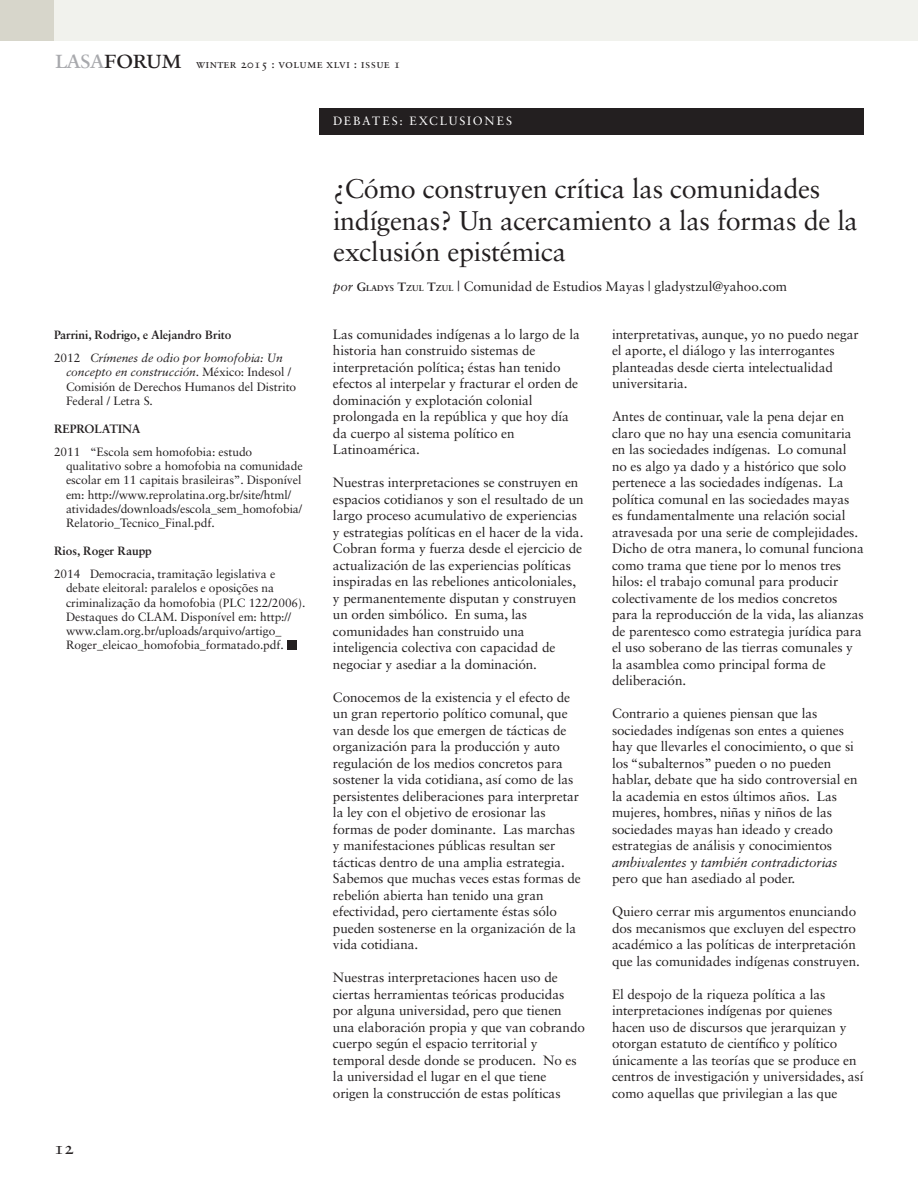
<style>
.page{position:relative;width:918px;height:1188px;background:#fff}
.page>*{position:absolute;margin:0;border:0;box-sizing:border-box;transform-origin:0 0}
.t1{font:27px/31.5px "Sabon LT Std";letter-spacing:-.01em;color:#231f20}
.t2{font:27px "Sabon Roman SC";letter-spacing:-.045em;color:#231f20}
.t3{font:18px "Sabon Roman Os F";color:#231f20}
.t4{font:13.5px/16.5px "Sabon LT Std";letter-spacing:-.005em;color:#231f20}
.t5{font:italic 13.5px "Sabon LT Std";letter-spacing:-.005em;color:#231f20}
.t6{font:12px/14.2px "Sabon LT Std";letter-spacing:-.005em;color:#231f20}
.t7{font:700 12px/23.2px "Sabon LT Std";letter-spacing:-.005em;color:#231f20}
.t8{font:12px "Sabon Roman SC";letter-spacing:.02em;color:#231f20}
.t9{font:12px "Sabon";letter-spacing:.155em;color:#fff}
.s1{color:#a8a9ad}
.s2{font-weight:400}
.s3{font-weight:400;font-style:italic}
.s4{font-style:italic}
.s5{font-family:"Sabon";font-weight:700;font-size:12px}
.s6{font-family:"Sabon";font-weight:700;font-size:8.4px}
</style>
<div class="page">
<div style="left:320px;top:108px;width:544px;height:27px;background:#231f20"></div>
<div style="left:287px;top:640px;width:9px;height:10px;background:#231f20"></div>
<div style="left:0;top:0;width:54px;height:40px;background:#d7d6cb"></div>
<div style="left:54px;top:0;width:864px;height:40px;background:#f1f2ed"></div>
<h1 class="t2" style="left:54px;top:42px;width:130px"><span class="s1">lasa</span>forum</h1>
<p class="t8" style="left:196px;top:56px;width:206px">winter 2015 : volume xlvi : issue 1</p>
<p class="t9" style="left:333px;top:114px;width:181px">DEBATES: EXCLUSIONES</p>
<p class="t7" style="left:54px;top:323px;width:230px">Parrini, Rodrigo, e Alejandro Brito<br><span class="s2">2012</span> <span class="s3">Crímenes de odio por homofobia: Un</span></p>
<p class="t6" style="left:66px;top:365px;width:232px"><span class="s4">concepto en construcción</span>. México: Indesol /<br>Comisión de Derechos Humanos del Distrito<br>Federal / Letra S.</p>
<p class="t7" style="left:54px;top:417px;width:88px">REPROLATINA</p>
<p class="t6" style="left:66px;top:445px;width:238px;text-indent:-12px">2011 “Escola sem homofobia: estudo qualitativo sobre a homofobia na comunidade escolar em 11 capitais brasileiras”. Disponível em: http://www.reprolatina.org.br/site/html/ atividades/downloads/escola_sem_homofobia/ Relatorio_Tecnico_Final.pdf.</p>
<p class="t7" style="left:54px;top:539px;width:99px">Rios, Roger Raupp</p>
<p class="t6" style="left:66px;top:567px;width:241px;text-indent:-12px">2014 Democracia, tramitação legislativa e debate eleitoral: paralelos e oposições na criminalização da homofobia (PLC 122/2006).<br>Destaques do CLAM. Disponível em: http:// www.clam.org.br/uploads/arquivo/artigo_ Roger_eleicao_homofobia_formatado.pdf.</p>
<h2 class="t3" style="left:54px;top:1137px;width:22px">12</h2>
<h1 class="t1" style="left:333px;top:173px;width:527px">¿Cómo construyen crítica las comunidades indígenas? Un acercamiento a las formas de la exclusión epistémica</h1>
<p class="t4" style="left:333px;top:278px;width:456px"><span class="s4">por</span> <span class="s5">G</span><span class="s6">LADYS</span> <span class="s5">T</span><span class="s6">ZUL</span> <span class="s5">T</span><span class="s6">ZUL</span> | Comunidad de Estudios Mayas | gladystzul@yahoo.com</p>
<p class="t4" style="left:333px;top:326px;width:249px">Las comunidades indígenas a lo largo de la historia han construido sistemas de interpretación política; éstas han tenido efectos al interpelar y fracturar el orden de dominación y explotación colonial prolongada en la república y que hoy día da cuerpo al sistema político en Latinoamérica.</p>
<p class="t4" style="left:333px;top:474px;width:252px">Nuestras interpretaciones se construyen en espacios cotidianos y son el resultado de un largo proceso acumulativo de experiencias y estrategias políticas en el hacer de la vida.<br>Cobran forma y fuerza desde el ejercicio de actualización de las experiencias políticas inspiradas en las rebeliones anticoloniales, y permanentemente disputan y construyen un orden simbólico. En suma, las comunidades han construido una inteligencia colectiva con capacidad de negociar y asediar a la dominación.</p>
<p class="t4" style="left:333px;top:689px;width:249px">Conocemos de la existencia y el efecto de un gran repertorio político comunal, que van desde los que emergen de tácticas de organización para la producción y auto regulación de los medios concretos para sostener la vida cotidiana, así como de las persistentes deliberaciones para interpretar la ley con el objetivo de erosionar las formas de poder dominante. Las marchas y manifestaciones públicas resultan ser tácticas dentro de una amplia estrategia.<br>Sabemos que muchas veces estas formas de rebelión abierta han tenido una gran efectividad, pero ciertamente éstas sólo pueden sostenerse en la organización de la vida cotidiana.</p>
<p class="t4" style="left:333px;top:969px;width:254px">Nuestras interpretaciones hacen uso de ciertas herramientas teóricas producidas por alguna universidad, pero que tienen una elaboración propia y que van cobrando cuerpo según el espacio territorial y temporal desde donde se producen. No es la universidad el lugar en el que tiene origen la construcción de estas políticas</p>
<p class="t4" style="left:612px;top:326px;width:248px">interpretativas, aunque, yo no puedo negar el aporte, el diálogo y las interrogantes planteadas desde cierta intelectualidad universitaria.</p>
<p class="t4" style="left:612px;top:408px;width:253px">Antes de continuar, vale la pena dejar en claro que no hay una esencia comunitaria en las sociedades indígenas. Lo comunal no es algo ya dado y a histórico que solo pertenece a las sociedades indígenas. La política comunal en las sociedades mayas es fundamentalmente una relación social atravesada por una serie de complejidades.<br>Dicho de otra manera, lo comunal funciona como trama que tiene por lo menos tres hilos: el trabajo comunal para producir colectivamente de los medios concretos para la reproducción de la vida, las alianzas de parentesco como estrategia jurídica para el uso soberano de las tierras comunales y la asamblea como principal forma de deliberación.</p>
<p class="t4" style="left:612px;top:705px;width:247px">Contrario a quienes piensan que las sociedades indígenas son entes a quienes hay que llevarles el conocimiento, o que si los “subalternos” pueden o no pueden hablar, debate que ha sido controversial en la academia en estos últimos años. Las mujeres, hombres, niñas y niños de las sociedades mayas han ideado y creado estrategias de análisis y conocimientos</p>
<p class="t5" style="left:612px;top:854px;width:227px">ambivalentes y también contradictorias</p>
<p class="t4" style="left:612px;top:870px;width:185px">pero que han asediado al poder.</p>
<p class="t4" style="left:612px;top:903px;width:249px">Quiero cerrar mis argumentos enunciando dos mecanismos que excluyen del espectro académico a las políticas de interpretación que las comunidades indígenas construyen.</p>
<p class="t4" style="left:612px;top:986px;width:253px">El despojo de la riqueza política a las interpretaciones indígenas por quienes hacen uso de discursos que jerarquizan y otorgan estatuto de científico y político únicamente a las teorías que se produce en centros de investigación y universidades, así como aquellas que privilegian a las que</p>
</div>
